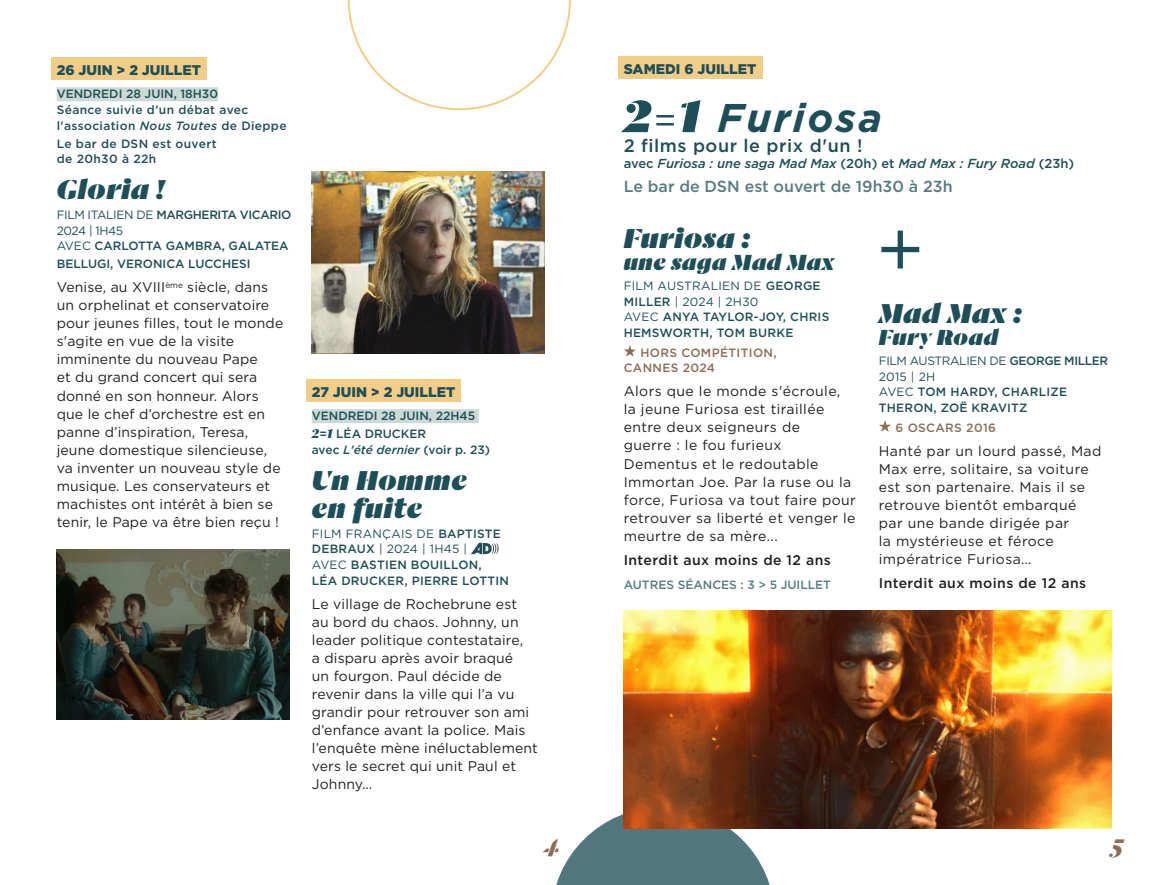
<style>
.page{position:relative;width:1168px;height:885px;background:#fff}
.page>*{position:absolute;margin:0;border:0;box-sizing:border-box;transform-origin:0 0}
.t1{font:italic 900 108px "Dala Moa";color:#1e4f59}
.t2{font:italic 700 40px "Gotham";letter-spacing:.06em;color:#1e4f59}
.t3{font:italic 900 30px "Dala Moa";letter-spacing:.03em;color:#1e4f59}
._01_DATE_LIEU_G{font:italic 700 30px "Dala Moa";color:#8c6e54}
.t4{font:italic 900 24px "Dala Moa";letter-spacing:.03em;color:#1e4f59}
.t5{font:500 18px "Gotham";letter-spacing:.03em;color:#1e4f59}
.t6{font:500 16px "Gotham";color:#577b82}
.t7{font:14px/18px "Gotham";letter-spacing:.01em;color:#231f20}
.t8{font:14px/18px "Gotham";letter-spacing:.03em;color:#231f20}
.t9{font:500 14px "Gotham";letter-spacing:.03em;color:#231f20}
.Style_de_paragraphe_2{font:900 14px "Gotham";color:#1e4f59}
.t10{font:italic 500 13px "Gotham";color:#1e4f59}
.t11{font:500 12px/15.6px "Gotham";letter-spacing:.02em;color:#1e4f59}
.t12{font:500 12px/18px "Gotham";color:#1e4f59}
.t13{font:12px/15.6px "Gotham";letter-spacing:.02em;color:#1e4f59}
.t14{font:12px/15.6px "Gotham";letter-spacing:-.03em;color:#1e4f59}
.t15{font:500 12px "Gotham";letter-spacing:.03em;color:#8c6e54}
.t16{font:500 12px "Gotham";color:#577b82}
.s1{font-style:italic}
.s2{font-weight:500}
.s3{font-weight:400}
.s4{font-family:"Dala Moa";font-weight:900;font-style:italic;font-size:14px}
.s5{font-family:"Dala Moa";font-weight:900;font-size:50px}
.s6{font-style:normal}
</style>
<div class="page">
<svg style="left:348px;top:0;width:223px;height:110px"></svg>
<div style="left:306px;top:379px;width:155px;height:22px;background:#f2cd88"></div>
<div style="left:312px;top:409px;width:167px;height:14px;background:#ccd9d4"></div>
<div style="left:51px;top:57px;width:156px;height:23px;background:#f2cd88"></div>
<div style="left:57px;top:87px;width:161px;height:14px;background:#ccd9d4"></div>
<img style="left:312px;top:171px;width:232px;height:183px">
<img style="left:57px;top:549px;width:232px;height:170px">
<img style="left:471px;top:542px;width:28px;height:12px">
<svg style="left:556px;top:806px;width:218px;height:78px"></svg>
<svg style="left:879px;top:420px;width:12px;height:12px"></svg>
<svg style="left:624px;top:345px;width:12px;height:12px"></svg>
<img style="left:624px;top:610px;width:487px;height:218px">
<div style="left:618px;top:57px;width:144px;height:22px;background:#f2cd88"></div>
<p class="Style_de_paragraphe_2" style="left:57px;top:60px;width:146px">26 JUIN &gt; 2 JUILLET</p>
<p class="t12" style="left:57px;top:85px;width:163px">VENDREDI 28 JUIN, 18H30</p>
<p class="t11" style="left:57px;top:102px;width:231px">Séance suivie d'un débat avec l'association <span class="s1">Nous Toutes</span> de Dieppe</p>
<p class="t11" style="left:57px;top:135px;width:161px">Le bar de DSN est ouvert de 20h30 à 22h</p>
<p class="t3" style="left:57px;top:169px;width:109px">Gloria !</p>
<p class="t14" style="left:57px;top:207px;width:236px">FILM ITALIEN DE <span class="s2">MARGHERITA VICARIO<br></span>2024 | 1H45</p>
<p class="t12" style="left:57px;top:237px;width:233px"><span class="s3">AVEC</span> CARLOTTA GAMBRA, GALATEA<br>BELLUGI, VERONICA LUCCHESI</p>
<p class="t7" style="left:57px;top:278px;width:228px">Venise, au XVIII<sup>ème</sup> siècle, dans un orphelinat et conservatoire pour jeunes filles, tout le monde s'agite en vue de la visite imminente du nouveau Pape<br>et du grand concert qui sera donné en son honneur. Alors que le chef d’orchestre est en panne d’inspiration, Teresa, jeune domestique silencieuse, va inventer un nouveau style de musique. Les conservateurs et machistes ont intérêt à bien se tenir, le Pape va être bien reçu !</p>
<p class="Style_de_paragraphe_2" style="left:312px;top:382px;width:145px">27 JUIN &gt; 2 JUILLET</p>
<p class="t12" style="left:312px;top:406px;width:165px">VENDREDI 28 JUIN, 22H45</p>
<p class="t12" style="left:312px;top:424px;width:116px"><span class="s4">2</span>=<span class="s4">1</span> LÉA DRUCKER</p>
<p class="t12" style="left:312px;top:440px;width:180px">avec <span class="s1">L'été dernier</span> (voir p. 23)</p>
<p class="t3" style="left:312px;top:459px;width:156px">Un Homme</p>
<p class="t3" style="left:312px;top:487px;width:112px">en fuite</p>
<p class="t13" style="left:312px;top:525px;width:191px">FILM FRANÇAIS DE <span class="s2">BAPTISTE<br>DEBRAUX</span> | 2024 | 1H45 |</p>
<p class="t11" style="left:312px;top:556px;width:199px"><span class="s3">AVEC</span> BASTIEN BOUILLON,<br>LÉA DRUCKER, PIERRE LOTTIN</p>
<p class="t7" style="left:312px;top:594px;width:228px">Le village de Rochebrune est<br>au bord du chaos. Johnny, un leader politique contestataire,<br>a disparu après avoir braqué<br>un fourgon. Paul décide de revenir dans la ville qui l’a vu grandir pour retrouver son ami d’enfance avant la police. Mais l’enquête mène inéluctablement vers le secret qui unit Paul et<br>Johnny…</p>
<p class="_01_DATE_LIEU_G" style="left:544px;top:823px;width:16px">4</p>
<p class="Style_de_paragraphe_2" style="left:624px;top:59px;width:134px">SAMEDI 6 JUILLET</p>
<p class="t2" style="left:624px;top:91px;width:259px"><span class="s5">2=1</span> Furiosa</p>
<p class="t5" style="left:624px;top:134px;width:240px">2 films pour le prix d'un !</p>
<p class="t10" style="left:624px;top:155px;width:452px"><span class="s6">avec</span> Furiosa : une saga Mad Max <span class="s6">(20h) et</span> Mad Max : Fury Road <span class="s6">(23h)</span></p>
<p class="t6" style="left:624px;top:176px;width:331px">Le bar de DSN est ouvert de 19h30 à 23h</p>
<p class="t3" style="left:624px;top:217px;width:128px">Furiosa :</p>
<p class="t4" style="left:624px;top:245px;width:212px">une saga Mad Max</p>
<p class="t13" style="left:624px;top:277px;width:198px">FILM AUSTRALIEN DE <span class="s2">GEORGE<br>MILLER</span> | 2024 | 2H30</p>
<p class="t11" style="left:624px;top:309px;width:207px"><span class="s3">AVEC</span> ANYA TAYLOR-JOY, CHRIS<br>HEMSWORTH, TOM BURKE</p>
<p class="t15" style="left:640px;top:344px;width:138px">HORS COMPÉTITION,</p>
<p class="t15" style="left:624px;top:360px;width:93px">CANNES 2024</p>
<p class="t8" style="left:624px;top:382px;width:234px">Alors que le monde s'écroule, la jeune Furiosa est tiraillée entre deux seigneurs de<br>guerre : le fou furieux<br>Dementus et le redoutable<br>Immortan Joe. Par la ruse ou la force, Furiosa va tout faire pour retrouver sa liberté et venger le meurtre de sa mère...</p>
<p class="t9" style="left:624px;top:550px;width:209px">Interdit aux moins de 12 ans</p>
<p class="t16" style="left:624px;top:576px;width:209px">AUTRES SÉANCES : 3 &gt; 5 JUILLET</p>
<p class="t1" style="left:878px;top:166px;width:47px">+</p>
<p class="t3" style="left:879px;top:292px;width:145px">Mad Max :</p>
<p class="t4" style="left:879px;top:321px;width:121px">Fury Road</p>
<p class="t14" style="left:879px;top:353px;width:231px">FILM AUSTRALIEN DE <span class="s2">GEORGE MILLER</span></p>
<p class="t13" style="left:879px;top:368px;width:58px">2015 | 2H</p>
<p class="t11" style="left:879px;top:384px;width:190px"><span class="s3">AVEC</span> TOM HARDY, CHARLIZE<br>THERON, ZOË KRAVITZ</p>
<p class="t15" style="left:895px;top:420px;width:102px">6 OSCARS 2016</p>
<p class="t8" style="left:879px;top:441px;width:224px">Hanté par un lourd passé, Mad<br>Max erre, solitaire, sa voiture est son partenaire. Mais il se retrouve bientôt embarqué par une bande dirigée par<br>la mystérieuse et féroce impératrice Furiosa…</p>
<p class="t9" style="left:879px;top:574px;width:209px">Interdit aux moins de 12 ans</p>
<p class="_01_DATE_LIEU_G" style="left:1111px;top:823px;width:13px">5</p>
</div>
